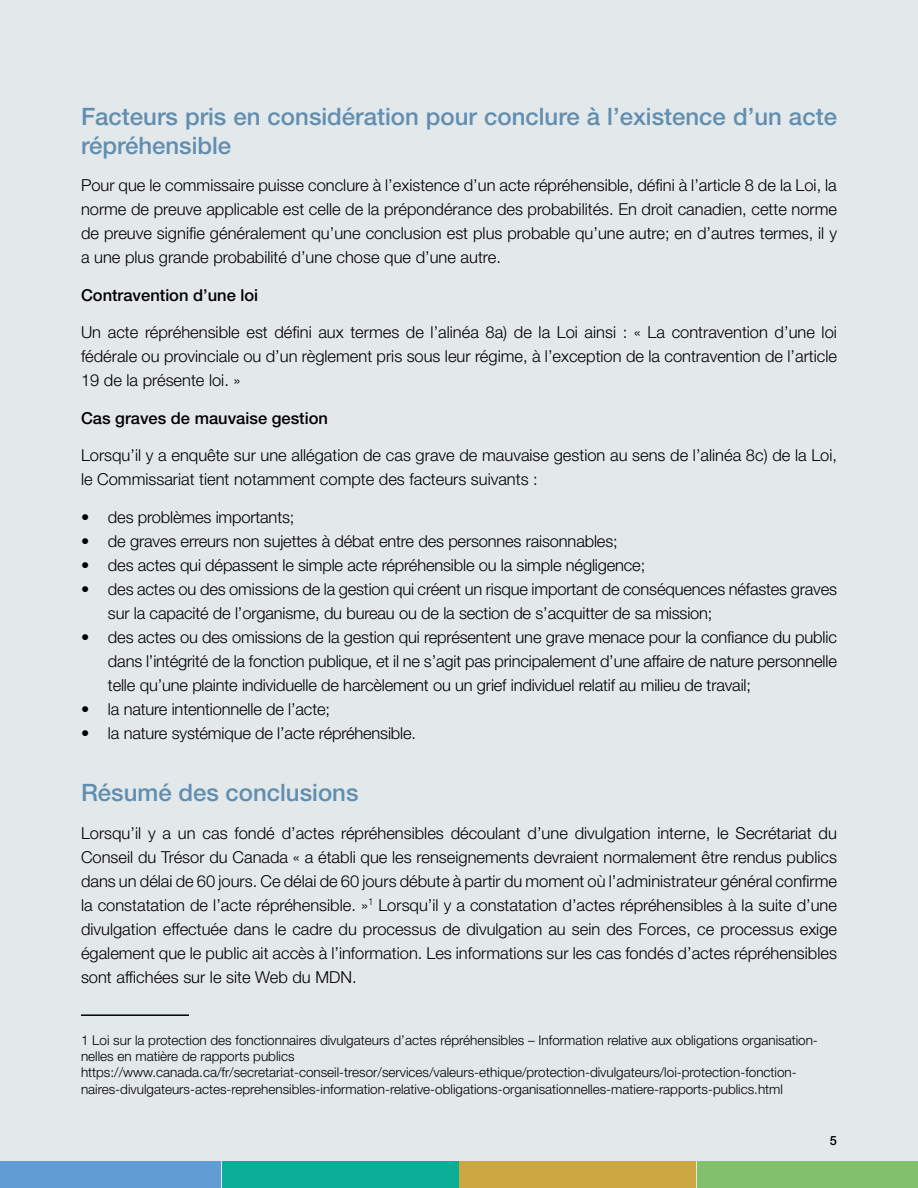
<style>
.page{position:relative;width:918px;height:1188px;background:#e3e8ea}
.page>*{position:absolute;margin:0;border:0;box-sizing:border-box;transform-origin:0 0}
.t1{font:500 24px/28.8px "Helvetica Neue LT Std";color:#608eb1}
.t2{font:300 16.5px/24px "Helvetica Neue LT Std";letter-spacing:-.01em;color:#000;text-align:justify}
.t3{font:500 16.5px "Helvetica Neue LT Std";color:#000}
.t4{font:300 13.5px/16.2px "Helvetica Neue LT Std";color:#000}
.t5{font:500 12.75px "Helvetica Neue LT Std";color:#000}
</style>
<div class="page">
<div style="left:0;top:1161px;width:221px;height:27px;background:#619dd4"></div>
<div style="left:697px;top:1161px;width:221px;height:27px;background:#82c06c"></div>
<div style="left:222px;top:1161px;width:236px;height:27px;background:#0bae97"></div>
<div style="left:460px;top:1161px;width:236px;height:27px;background:#cca640"></div>
<hr style="left:81px;top:1014px;width:108px;height:2px;background:#000">
<h1 class="t1" style="left:81px;top:102px;width:758px">Facteurs pris en considération pour conclure à l’existence d’un acte répréhensible</h1>
<p class="t2" style="left:81px;top:173px;width:758px">Pour que le commissaire puisse conclure à l’existence d’un acte répréhensible, défini à l’article 8 de la Loi, la norme de preuve applicable est celle de la prépondérance des probabilités. En droit canadien, cette norme de preuve signifie généralement qu’une conclusion est plus probable qu’une autre; en d’autres termes, il y a une plus grande probabilité d’une chose que d’une autre.</p>
<p class="t3" style="left:81px;top:285px;width:179px">Contravention d’une loi</p>
<p class="t2" style="left:81px;top:320px;width:758px">Un acte répréhensible est défini aux termes de l’alinéa 8a) de la Loi ainsi : « La contravention d’une loi fédérale ou provinciale ou d’un règlement pris sous leur régime, à l’exception de la contravention de l’article 19 de la présente loi. »</p>
<p class="t3" style="left:81px;top:408px;width:249px">Cas graves de mauvaise gestion</p>
<p class="t2" style="left:81px;top:443px;width:758px">Lorsqu’il y a enquête sur une allégation de cas grave de mauvaise gestion au sens de l’alinéa 8c) de la Loi, le Commissariat tient notamment compte des facteurs suivants :</p>
<p class="t2" style="left:81px;top:505px;width:215px">• des problèmes importants;</p>
<p class="t2" style="left:81px;top:529px;width:538px">• de graves erreurs non sujettes à débat entre des personnes raisonnables;</p>
<p class="t2" style="left:81px;top:553px;width:566px">• des actes qui dépassent le simple acte répréhensible ou la simple négligence;</p>
<p class="t2" style="left:108px;top:577px;width:731px;text-indent:-27px">• des actes ou des omissions de la gestion qui créent un risque important de conséquences néfastes graves sur la capacité de l’organisme, du bureau ou de la section de s’acquitter de sa mission;</p>
<p class="t2" style="left:108px;top:625px;width:730px;text-indent:-27px">• des actes ou des omissions de la gestion qui représentent une grave menace pour la confiance du public dans l’intégrité de la fonction publique, et il ne s’agit pas principalement d’une affaire de nature personnelle telle qu’une plainte individuelle de harcèlement ou un grief individuel relatif au milieu de travail;</p>
<p class="t2" style="left:81px;top:697px;width:251px">• la nature intentionnelle de l’acte;</p>
<p class="t2" style="left:81px;top:721px;width:337px">• la nature systémique de l’acte répréhensible.</p>
<h1 class="t1" style="left:81px;top:778px;width:279px">Résumé des conclusions</h1>
<p class="t2" style="left:81px;top:821px;width:758px">Lorsqu’il y a un cas fondé d’actes répréhensibles découlant d’une divulgation interne, le Secrétariat du Conseil du Trésor du Canada « a établi que les renseignements devraient normalement être rendus publics dans un délai de 60 jours. Ce délai de 60 jours débute à partir du moment où l’administrateur général confirme la constatation de l’acte répréhensible. »<sup>1</sup> Lorsqu’il y a constatation d’actes répréhensibles à la suite d’une divulgation effectuée dans le cadre du processus de divulgation au sein des Forces, ce processus exige également que le public ait accès à l’information. Les informations sur les cas fondés d’actes répréhensibles sont affichées sur le site Web du MDN.</p>
<p class="t4" style="left:81px;top:1032px;width:738px">1 Loi sur la protection des fonctionnaires divulgateurs d’actes répréhensibles – Information relative aux obligations organisation&shy;nelles en matière de rapports publics https://www.canada.ca/fr/secretariat-conseil-tresor/services/valeurs-ethique/protection-divulgateurs/loi-protection-fonction&shy;naires-divulgateurs-actes-reprehensibles-information-relative-obligations-organisationnelles-matiere-rapports-publics.html</p>
<p class="t5" style="left:830px;top:1133px;width:9px">5</p>
</div>
